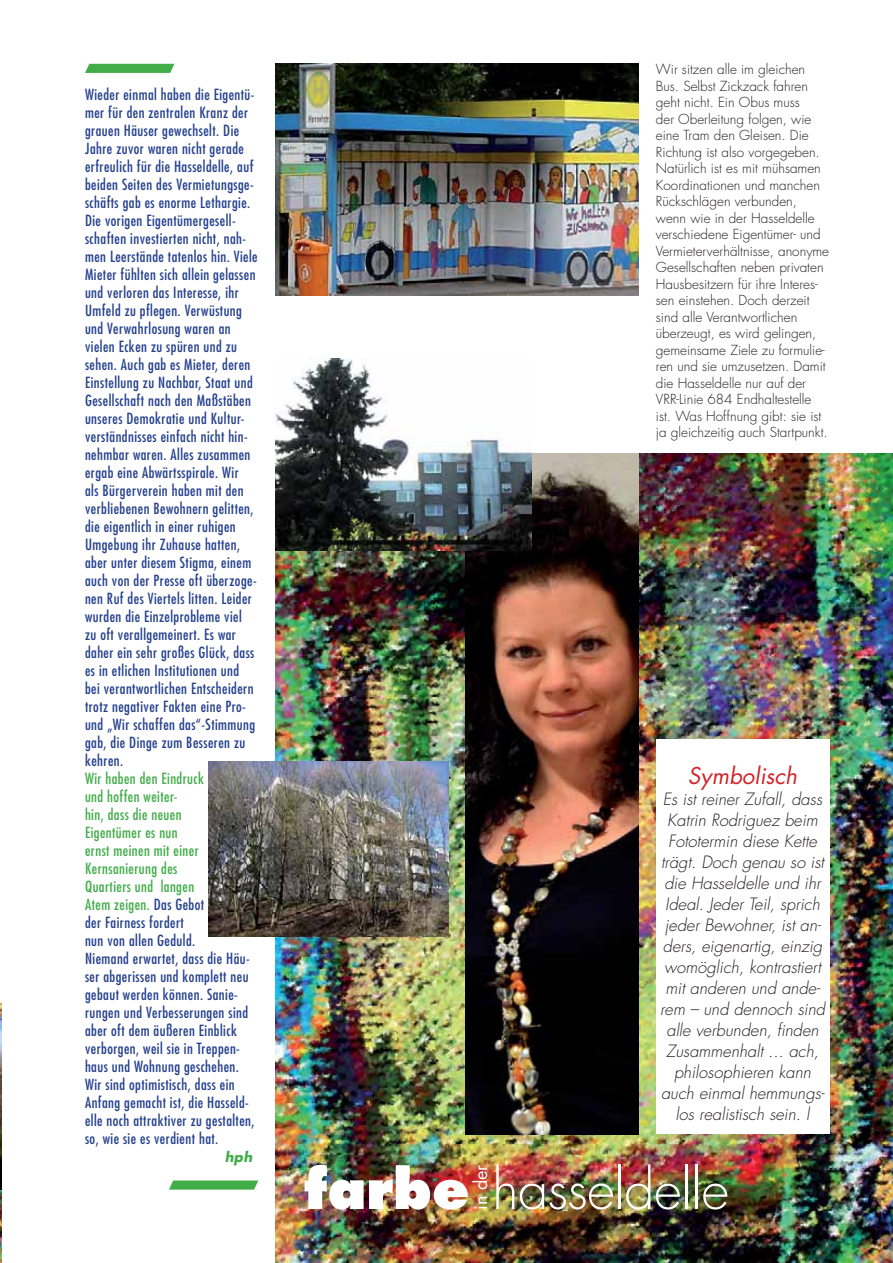
<style>
.page{position:relative;width:893px;height:1263px;background:#fff}
.page>*{position:absolute;margin:0;border:0;box-sizing:border-box;transform-origin:0 0}
.t1{font:300 54px "Futura";letter-spacing:-.01em;color:#fff}
.t2{font:italic 22.5px "Futura";color:#d2232a}
.t3{font:18px "Futura";color:#fff}
.t4{font:italic 300 16.5px/21px "Futura";color:#231f20;text-align:center}
.t5{font:condensed 15px/18px "Futura";letter-spacing:.03em;color:#25408e}
.t6{font:300 13.5px/16.5px "Futura";color:#231f20}
.t7{font:italic 700 13.5px "Futura";color:#41ad49}
.s1{color:#41ad49}
.s2{font-weight:800}
</style>
<div class="page">
<img style="left:275px;top:453px;width:618px;height:810px">
<svg style="left:85px;top:64px;width:89px;height:9px"></svg>
<svg style="left:169px;top:1180px;width:89px;height:9px"></svg>
<img style="left:466px;top:453px;width:173px;height:682px">
<div style="left:656px;top:739px;width:173px;height:394px;background:#fff"></div>
<img style="left:275px;top:64px;width:364px;height:232px">
<img style="left:275px;top:358px;width:256px;height:193px">
<img style="left:208px;top:761px;width:241px;height:175px">
<img style="left:0;top:1003px;width:2px;height:260px">
<img style="left:0;top:1018px;width:2px;height:171px">
<p class="t5" style="left:85px;top:86px;width:174px">Wieder einmal haben die Eigentü&shy;mer für den zentralen Kranz der grauen Häuser gewechselt. Die<br>Jahre zuvor waren nicht gerade erfreulich für die Hasseldelle, auf beiden Seiten des Vermietungsge&shy;schäfts gab es enorme Lethargie.<br>Die vorigen Eigentümergesell&shy;schaften investierten nicht, nah&shy;men Leerstände tatenlos hin. Viele<br>Mieter fühlten sich allein gelassen und verloren das Interesse, ihr<br>Umfeld zu pflegen. Verwüstung und Verwahrlosung waren an vielen Ecken zu spüren und zu sehen. Auch gab es Mieter, deren<br>Einstellung zu Nachbar, Staat und<br>Gesellschaft nach den Maßstäben unseres Demokratie und Kultur&shy;verständnisses einfach nicht hin&shy;nehmbar waren. Alles zusammen ergab eine Abwärtsspirale. Wir<br>als Bürgerverein haben mit den verbliebenen Bewohnern gelitten, die eigentlich in einer ruhigen<br>Umgebung ihr Zuhause hatten, aber unter diesem Stigma, einem auch von der Presse oft überzoge&shy;nen Ruf des Viertels litten. Leider wurden die Einzelprobleme viel<br>zu oft verallgemeinert. Es war daher ein sehr großes Glück, dass es in etlichen Institutionen und bei verantwortlichen Entscheidern trotz negativer Fakten eine Pro&shy;und „Wir schaffen das“-Stimmung gab, die Dinge zum Besseren zu kehren.</p>
<p class="t5" style="left:85px;top:770px;width:171px"><span class="s1">Wir haben den Eindruck<br>und hoffen weiter-<br>hin, dass die neuen<br>Eigentümer es nun<br>ernst meinen mit einer<br>Kernsanierung des<br>Quartiers und langen<br>Atem zeigen.</span> Das Gebot<br>der Fairness fordert<br>nun von allen Geduld.<br>Niemand erwartet, dass die Häu&shy;ser abgerissen und komplett neu gebaut werden können. Sanie&shy;rungen und Verbesserungen sind aber oft dem äußeren Einblick verborgen, weil sie in Treppen&shy;haus und Wohnung geschehen.<br>Wir sind optimistisch, dass ein<br>Anfang gemacht ist, die Hasseld&shy;elle noch attraktiver zu gestalten, so, wie sie es verdient hat.</p>
<p class="t7" style="left:225px;top:1150px;width:29px">hph</p>
<p class="t6" style="left:656px;top:62px;width:175px">Wir sitzen alle im gleichen<br>Bus. Selbst Zickzack fahren geht nicht. Ein Obus muss<br>der Oberleitung folgen, wie eine Tram den Gleisen. Die<br>Richtung ist also vorgegeben.<br>Natürlich ist es mit mühsamen<br>Koordinationen und manchen<br>Rückschlägen verbunden, wenn wie in der Hasseldelle verschiedene Eigentümer- und<br>Vermieterverhältnisse, anonyme<br>Gesellschaften neben privaten<br>Hausbesitzern für ihre Interes&shy;sen einstehen. Doch derzeit sind alle Verantwortlichen überzeugt, es wird gelingen, gemeinsame Ziele zu formulie&shy;ren und sie umzusetzen. Damit die Hasseldelle nur auf der<br>VRR-Linie 684 Endhaltestelle ist. Was Hoffnung gibt: sie ist ja gleichzeitig auch Startpunkt.</p>
<h2 class="t2" style="left:688px;top:765px;width:111px">Symbolisch</h2>
<p class="t4" style="left:660px;top:790px;width:166px">Es ist reiner Zufall, dass<br>Katrin Rodriguez beim<br>Fototermin diese Kette trägt. Doch genau so ist die Hasseldelle und ihr<br>Ideal. Jeder Teil, sprich jeder Bewohner, ist an&shy;ders, eigenartig, einzig womöglich, kontrastiert mit anderen und ande&shy;rem – und dennoch sind alle verbunden, finden<br>Zusammenhalt ... ach, philosophieren kann auch einmal hemmungs&shy;los realistisch sein. l</p>
<h1 class="t1" style="left:304px;top:1164px;width:426px"><span class="s2">farbe</span> hasseldelle</h1>
<p class="t3" style="left:472px;top:1209px;width:46px;rotate:-90deg">in der</p>
</div>
